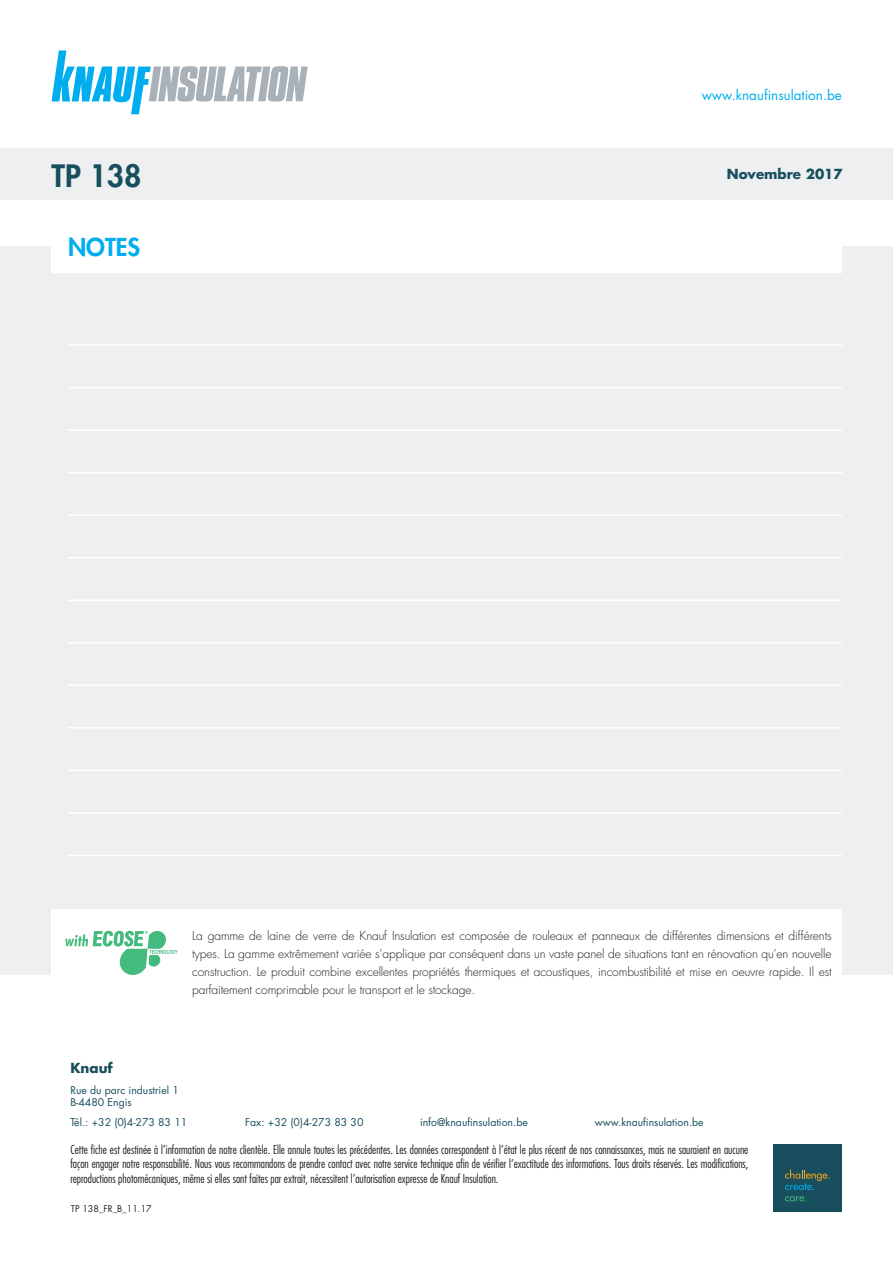
<style>
.page{position:relative;width:893px;height:1263px;background:#fff}
.page>*{position:absolute;margin:0;border:0;box-sizing:border-box;transform-origin:0 0}
.t1{font:800 30px "Futura Std";color:#184e5d}
.t2{font:800 24px "Futura Std";color:#00aeef}
.t3{font:13.5px "Futura Std";color:#00aeef}
.t4{font:700 13.5px "Futura Std";color:#184e5d}
.t5{font:300 condensed 12px/14.4px "Futura Std";color:#231f20;text-align:justify}
.t6{font:300 12px/18px "Futura Std";letter-spacing:-.01em;color:#231f20;text-align:justify}
.t7{font:10.5px/12.6px "Futura Std";color:#184e5d}
.t8{font:9px "Futura Std";color:#231f20}
</style>
<div class="page">
<hr style="left:892px;top:1063px;width:1px;height:59px;background:#eeeff1">
<div style="left:0;top:247px;width:893px;height:728px;background:#eeeff1"></div>
<div style="left:51px;top:221px;width:791px;height:51px;background:#fff"></div>
<div style="left:51px;top:909px;width:791px;height:123px;background:#fff"></div>
<div style="left:0;top:149px;width:893px;height:51px;background:#eeeff1"></div>
<svg style="left:52px;top:50px;width:256px;height:64px"></svg>
<svg style="left:65px;top:931px;width:113px;height:44px"></svg>
<div style="left:774px;top:1144px;width:68px;height:68px;background:#184e5d"></div>
<svg style="left:785px;top:1169px;width:45px;height:21px"></svg>
<svg style="left:785px;top:1196px;width:21px;height:5px"></svg>
<hr style="left:68px;top:344px;width:774px;height:2px;background:#fff">
<hr style="left:68px;top:387px;width:774px;height:1px;background:#fff">
<hr style="left:68px;top:429px;width:774px;height:2px;background:#fff">
<hr style="left:68px;top:472px;width:774px;height:1px;background:#fff">
<hr style="left:68px;top:514px;width:774px;height:2px;background:#fff">
<hr style="left:68px;top:557px;width:774px;height:1px;background:#fff">
<hr style="left:68px;top:599px;width:774px;height:2px;background:#fff">
<hr style="left:68px;top:642px;width:774px;height:1px;background:#fff">
<hr style="left:68px;top:684px;width:774px;height:2px;background:#fff">
<hr style="left:68px;top:727px;width:774px;height:1px;background:#fff">
<hr style="left:68px;top:770px;width:774px;height:1px;background:#fff">
<hr style="left:68px;top:812px;width:774px;height:2px;background:#fff">
<hr style="left:68px;top:855px;width:774px;height:1px;background:#fff">
<p class="t3" style="left:702px;top:86px;width:142px">www.knaufinsulation.be</p>
<h1 class="t1" style="left:52px;top:157px;width:92px">TP 138</h1>
<p class="t4" style="left:727px;top:165px;width:118px">Novembre 2017</p>
<h2 class="t2" style="left:68px;top:232px;width:74px">NOTES</h2>
<p class="t6" style="left:192px;top:927px;width:641px">La gamme de laine de verre de Knauf Insulation est composée de rouleaux et panneaux de différentes dimensions et différents types. La gamme extrêmement variée s’applique par conséquent dans un vaste panel de situations tant en rénovation qu’en nouvelle construction. Le produit combine excellentes propriétés thermiques et acoustiques, incombustibilité et mise en oeuvre rapide. Il est parfaitement comprimable pour le transport et le stockage.</p>
<p class="t4" style="left:70px;top:1059px;width:44px">Knauf</p>
<p class="t7" style="left:70px;top:1084px;width:110px">Rue du parc industriel 1<br>B-4480 Engis</p>
<p class="t7" style="left:70px;top:1116px;width:118px">Tél.: +32 (0)4-273 83 11</p>
<p class="t7" style="left:245px;top:1116px;width:120px">Fax: +32 (0)4-273 83 30</p>
<p class="t7" style="left:420px;top:1116px;width:109px">info@knaufinsulation.be</p>
<p class="t7" style="left:595px;top:1116px;width:110px">www.knaufinsulation.be</p>
<p class="t5" style="left:70px;top:1142px;width:680px">Cette fiche est destinée à l’information de notre clientèle. Elle annule toutes les précédentes. Les données correspondent à l’état le plus récent de nos connaissances, mais ne sauraient en aucune façon engager notre responsabilité. Nous vous recommandons de prendre contact avec notre service technique afin de vérifier l‘exactitude des informations. Tous droits réservés. Les modifications, reproductions photomécaniques, même si elles sont faites par extrait, nécessitent l’autorisation expresse de Knauf Insulation.</p>
<p class="t8" style="left:71px;top:1203px;width:82px">TP 138_FR_B_11.17</p>
</div>
